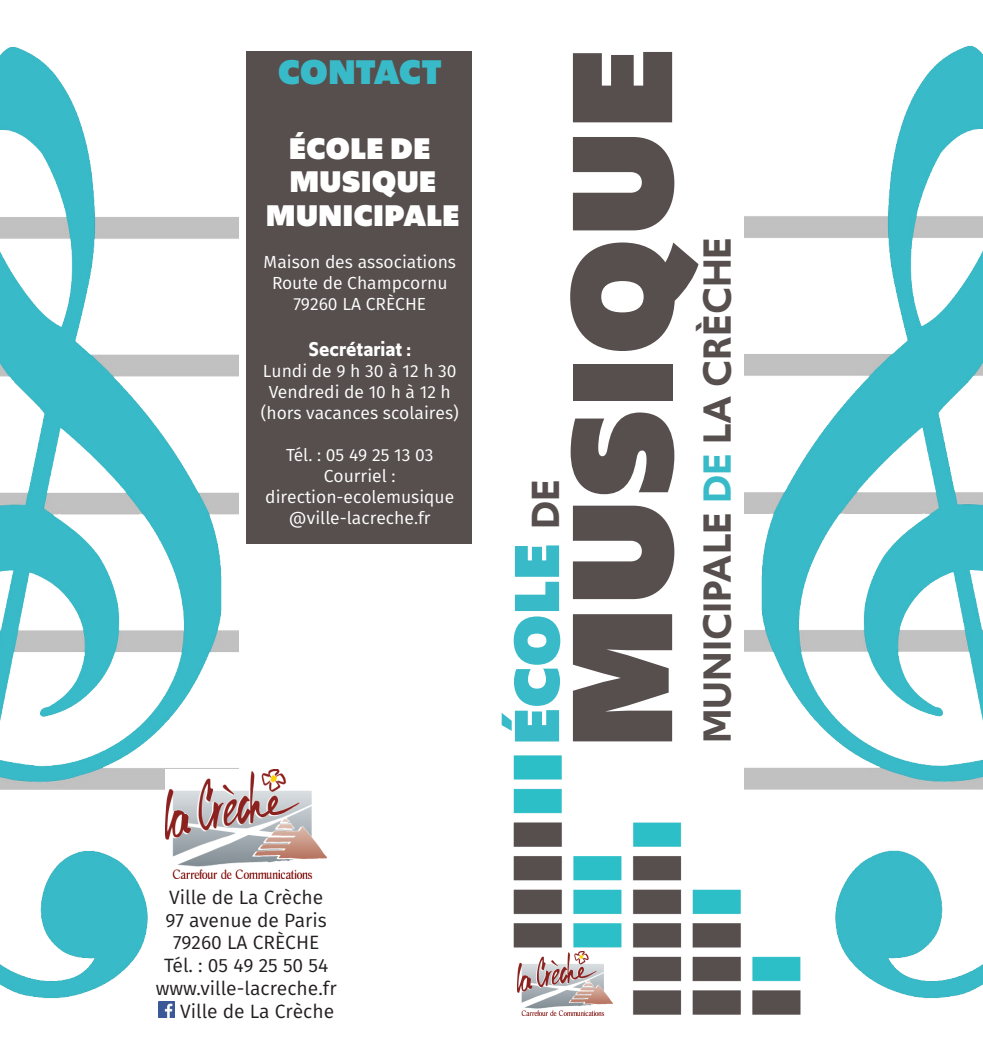
<style>
.page{position:relative;width:983px;height:1042px;background:#fff}
.page>*{position:absolute;margin:0;border:0;box-sizing:border-box;transform-origin:0 0}
.t1{font:900 150.67px "Upgrade";color:#564f4e}
.t2{font:900 67.02px "Upgrade";letter-spacing:-.005em;color:#39bac8}
.t3{font:600 41.3px "Upgrade";color:#564f4e}
.t4{font:900 36.05px "Upgrade";letter-spacing:-.01em;color:#39bac8}
.t5{font:900 31.5px/33.2px "Upgrade";color:#fff;text-align:center}
.t6{font:600 21px "Upgrade";color:#fff}
.t7{font:19.25px "Fira Sans";color:#231f20}
.t8{font:17.5px/21px "Fira Sans";color:#fff;text-align:center}
.s1{font-weight:600;font-size:41.3px;color:#564f4e}
.s2{color:#39bac8}
</style>
<div class="page">
<img style="left:744px;top:45px;width:238px;height:970px">
<img style="left:513px;top:756px;width:287px;height:258px">
<img style="left:158px;top:1015px;width:17px;height:2px">
<div style="left:507px;top:951px;width:114px;height:64px;background:#fff"></div>
<img style="left:517px;top:951px;width:95px;height:64px">
<div style="left:246px;top:51px;width:225px;height:493px;background:#564f4e"></div>
<img style="left:0;top:46px;width:238px;height:969px">
<img style="left:165px;top:769px;width:161px;height:109px">
<p class="t4" style="left:277px;top:49px;width:166px">CONTACT</p>
<p class="t5" style="left:266px;top:132px;width:195px">ÉCOLE DE<br>MUSIQUE<br>MUNICIPALE</p>
<p class="t8" style="left:263px;top:251px;width:194px">Maison des associations</p>
<p class="t8" style="left:272px;top:272px;width:177px">Route de Champcornu</p>
<p class="t8" style="left:293px;top:293px;width:134px">79260 LA CRÈCHE</p>
<p class="t6" style="left:308px;top:335px;width:104px">Secrétariat :</p>
<p class="t8" style="left:263px;top:360px;width:195px">Lundi de 9 h 30 à 12 h 30</p>
<p class="t8" style="left:269px;top:381px;width:183px">Vendredi de 10 h à 12 h</p>
<p class="t8" style="left:261px;top:402px;width:199px">(hors vacances scolaires)</p>
<p class="t8" style="left:286px;top:444px;width:149px">Tél. : 05 49 25 13 03</p>
<p class="t8" style="left:265px;top:465px;width:190px">Courriel : direction-ecolemusique @ville-lacreche.fr</p>
<p class="t2" style="left:493px;top:745px;width:268px;rotate:-90deg">ÉCOLE <span class="s1">DE</span></p>
<p class="t1" style="left:525px;top:749px;width:705px;rotate:-90deg">MUSIQUE</p>
<p class="t3" style="left:689px;top:743px;width:508px;rotate:-90deg">MUNICIPALE <span class="s2">DE</span> LA CRÈCHE</p>
<p class="t7" style="left:169px;top:883px;width:156px">Ville de La Crèche</p>
<p class="t7" style="left:165px;top:906px;width:163px">97 avenue de Paris</p>
<p class="t7" style="left:173px;top:929px;width:148px">79260 LA CRÈCHE</p>
<p class="t7" style="left:164px;top:952px;width:165px">Tél. : 05 49 25 50 54</p>
<p class="t7" style="left:156px;top:974px;width:182px">www.ville-lacreche.fr</p>
<p class="t7" style="left:180px;top:997px;width:156px">Ville de La Crèche</p>
</div>
